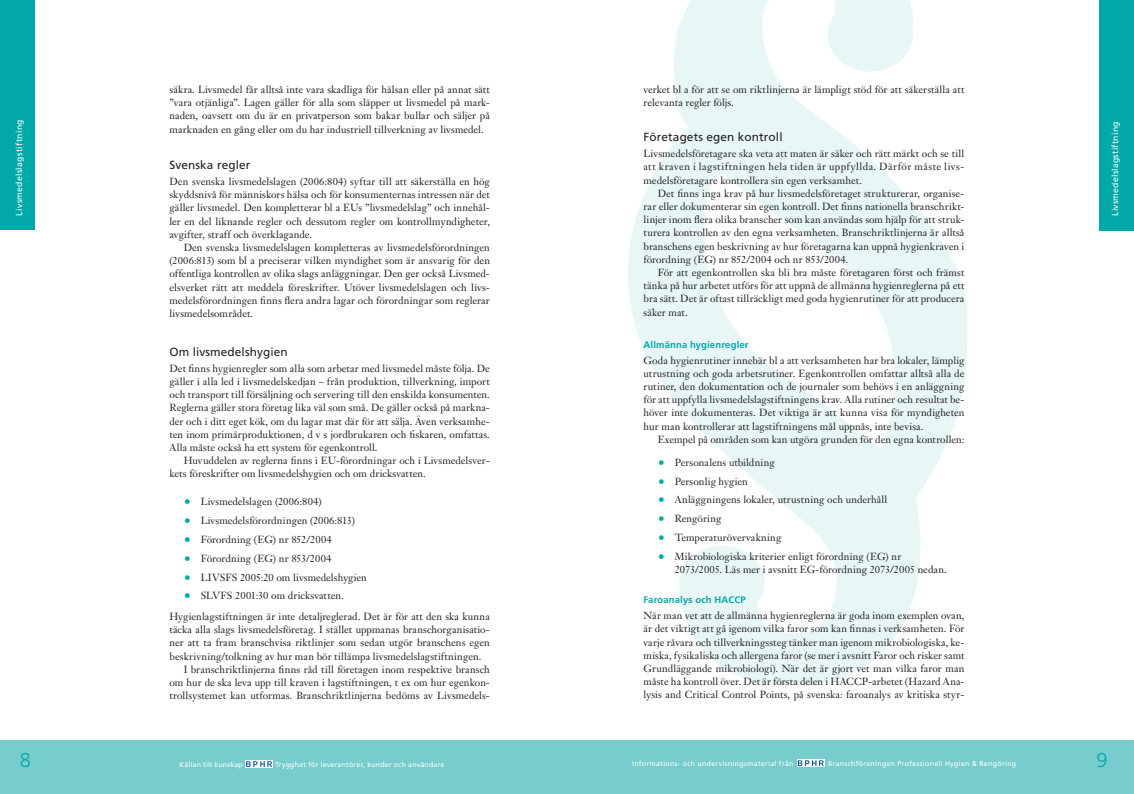
<style>
.page{position:relative;width:1134px;height:794px;background:#fff}
.page>*{position:absolute;margin:0;border:0;box-sizing:border-box;transform-origin:0 0}
.t1{font:300 20px "Frutiger";color:#00a9a7}
.t2{font:11.8px "Frutiger";letter-spacing:.01em;color:#231f20}
.t3{font:10.2px/13.2px "Janson Text";letter-spacing:.005em;color:#231f20;text-align:justify}
.t4{font:700 9.5px "Frutiger";letter-spacing:.015em;color:#00a9a7}
.t5{font:8.6px "Frutiger";letter-spacing:.035em;color:#fff}
.t6{font:7px "Frutiger";letter-spacing:.04em;color:#fff}
.s1{font-size:14px;color:#00a9a7}
</style>
<div class="page">
<div style="left:1100px;top:0;width:34px;height:230px;background:#00a9a7"></div>
<div style="left:0;top:0;width:34px;height:230px;background:#00a9a7"></div>
<div style="left:0;top:740px;width:1134px;height:54px;background:#78cccd"></div>
<div style="left:252px;top:760px;width:7px;height:8px;background:#fff"></div>
<div style="left:259px;top:760px;width:7px;height:8px;background:#fff"></div>
<div style="left:245px;top:760px;width:6px;height:8px;background:#fff"></div>
<div style="left:266px;top:760px;width:7px;height:8px;background:#fff"></div>
<svg style="left:246px;top:761px;width:26px;height:6px"></svg>
<div style="left:804px;top:759px;width:6px;height:8px;background:#fff"></div>
<svg style="left:811px;top:759px;width:6px;height:8px"></svg>
<svg style="left:797px;top:759px;width:6px;height:8px"></svg>
<svg style="left:818px;top:759px;width:6px;height:8px"></svg>
<svg style="left:798px;top:760px;width:26px;height:6px"></svg>
<svg style="left:628px;top:0;width:339px;height:685px"></svg>
<div style="left:682px;top:549px;width:79px;height:67px;background:#e8f6f6;border-radius:50%"></div>
<div style="left:679px;top:545px;width:86px;height:74px;border:7px solid #95d6d6;border-radius:50%"></div>
<svg style="left:686px;top:162px;width:238px;height:298px"></svg>
<p class="t3" style="left:643px;top:83px;width:322px">verket bl a för att se om riktlinjerna är lämpligt stöd för att säkerställa att relevanta regler följs.</p>
<p class="t2" style="left:643px;top:130px;width:141px">Företagets egen kontroll</p>
<p class="t3" style="left:643px;top:147px;width:322px">Livsmedelsföretagare ska veta att maten är säker och rätt märkt och se till att kraven i lagstiftningen hela tiden är uppfyllda. Därför måste livs&shy;medelsföretagare kontrollera sin egen verksamhet.</p>
<p class="t3" style="left:643px;top:186px;width:322px;text-indent:14px">Det finns inga krav på hur livsmedelsföretaget strukturerar, organise&shy;rar eller dokumenterar sin egen kontroll. Det finns nationella branschrikt&shy;linjer inom flera olika branscher som kan användas som hjälp för att struk&shy;turera kontrollen av den egna verksamheten. Branschriktlinjerna är alltså branschens egen beskrivning av hur företagarna kan uppnå hygienkraven i förordning (EG) nr 852/2004 och nr 853/2004.</p>
<p class="t3" style="left:643px;top:266px;width:322px;text-indent:14px">För att egenkontrollen ska bli bra måste företagaren först och främst tänka på hur arbetet utförs för att uppnå de allmänna hygienreglerna på ett bra sätt. Det är oftast tillräckligt med goda hygienrutiner för att producera säker mat.</p>
<p class="t4" style="left:643px;top:339px;width:107px">Allmänna hygienregler</p>
<p class="t3" style="left:643px;top:353px;width:322px">Goda hygienrutiner innebär bl a att verksamheten har bra lokaler, lämplig utrustning och goda arbetsrutiner. Egenkontrollen omfattar alltså alla de rutiner, den dokumentation och de journaler som behövs i en anläggning för att uppfylla livsmedelslagstiftningens krav. Alla rutiner och resultat be&shy;höver inte dokumenteras. Det viktiga är att kunna visa för myndigheten hur man kontrollerar att lagstiftningens mål uppnås, inte bevisa.</p>
<p class="t3" style="left:658px;top:432px;width:308px">Exempel på områden som kan utgöra grunden för den egna kontrollen:</p>
<p class="t3" style="left:658px;top:455px;width:118px"><span class="s1">•</span> Personalens utbildning</p>
<p class="t3" style="left:658px;top:474px;width:92px"><span class="s1">•</span> Personlig hygien</p>
<p class="t3" style="left:658px;top:493px;width:231px"><span class="s1">•</span> Anläggningens lokaler, utrustning och underhåll</p>
<p class="t3" style="left:658px;top:512px;width:65px"><span class="s1">•</span> Rengöring</p>
<p class="t3" style="left:658px;top:531px;width:125px"><span class="s1">•</span> Temperaturövervakning</p>
<p class="t3" style="left:675px;top:550px;width:273px;text-indent:-17px"><span class="s1">•</span> Mikrobiologiska kriterier enligt förordning (EG) nr<br>2073/2005. Läs mer i avsnitt EG-förordning 2073/2005 nedan.</p>
<p class="t4" style="left:643px;top:594px;width:104px">Faroanalys och HACCP</p>
<p class="t3" style="left:643px;top:609px;width:322px">När man vet att de allmänna hygienreglerna är goda inom exemplen ovan, är det viktigt att gå igenom vilka faror som kan finnas i verksamheten. För varje råvara och tillverkningssteg tänker man igenom mikrobiologiska, ke&shy;miska, fysikaliska och allergena faror (se mer i avsnitt Faror och risker samt Grundläggande mikrobiologi). När det är gjort vet man vilka faror man måste ha kontroll över. Det är första delen i HACCP-arbetet (Hazard Ana&shy;lysis and Critical Control Points, på svenska: faroanalys av kritiska styr-</p>
<p class="t3" style="left:169px;top:83px;width:322px">säkra. Livsmedel får alltså inte vara skadliga för hälsan eller på annat sätt ”vara otjänliga”. Lagen gäller för alla som släpper ut livsmedel på mark&shy;naden, oavsett om du är en privatperson som bakar bullar och säljer på marknaden en gång eller om du har industriell tillverkning av livsmedel.</p>
<p class="t2" style="left:169px;top:158px;width:82px">Svenska regler</p>
<p class="t3" style="left:169px;top:175px;width:322px">Den svenska livsmedelslagen (2006:804) syftar till att säkerställa en hög skyddsnivå för människors hälsa och för konsumenternas intressen när det gäller livsmedel. Den kompletterar bl a EUs ”livsmedelslag” och innehål&shy;ler en del liknande regler och dessutom regler om kontrollmyndigheter, avgifter, straff och överklagande.</p>
<p class="t3" style="left:169px;top:241px;width:322px;text-indent:14px">Den svenska livsmedelslagen kompletteras av livsmedelsförordningen (2006:813) som bl a preciserar vilken myndighet som är ansvarig för den offentliga kontrollen av olika slags anläggningar. Den ger också Livsmed&shy;elsverket rätt att meddela föreskrifter. Utöver livsmedelslagen och livs&shy;medelsförordningen finns flera andra lagar och förordningar som reglerar livsmedelsområdet.</p>
<p class="t2" style="left:169px;top:345px;width:120px">Om livsmedelshygien</p>
<p class="t3" style="left:169px;top:361px;width:322px">Det finns hygienregler som alla som arbetar med livsmedel måste följa. De gäller i alla led i livsmedelskedjan – från produktion, tillverkning, import och transport till försäljning och servering till den enskilda konsumenten.<br>Reglerna gäller stora företag lika väl som små. De gäller också på markna&shy;der och i ditt eget kök, om du lagar mat där för att sälja. Även verksamhe&shy;ten inom primärproduktionen, d v s jordbrukaren och fiskaren, omfattas.<br>Alla måste också ha ett system för egenkontroll.</p>
<p class="t3" style="left:169px;top:454px;width:322px;text-indent:14px">Huvuddelen av reglerna finns i EU-förordningar och i Livsmedelsver&shy;kets föreskrifter om livsmedelshygien och om dricksvatten.</p>
<p class="t3" style="left:184px;top:495px;width:139px"><span class="s1">•</span> Livsmedelslagen (2006:804)</p>
<p class="t3" style="left:184px;top:514px;width:173px"><span class="s1">•</span> Livsmedelsförordningen (2006:813)</p>
<p class="t3" style="left:184px;top:532px;width:150px"><span class="s1">•</span> Förordning (EG) nr 852/2004</p>
<p class="t3" style="left:184px;top:551px;width:149px"><span class="s1">•</span> Förordning (EG) nr 853/2004</p>
<p class="t3" style="left:184px;top:570px;width:185px"><span class="s1">•</span> LIVSFS 2005:20 om livsmedelshygien</p>
<p class="t3" style="left:169px;top:585px;width:322px;line-height:20.6px;text-indent:14px"><span class="s1">•</span> SLVFS 2001:30 om dricksvatten.<br>Hygienlagstiftningen är inte detaljreglerad. Det är för att den ska kunna</p>
<p class="t3" style="left:169px;top:623px;width:322px">täcka alla slags livsmedelsföretag. I stället uppmanas branschorganisatio-</p>
<p class="t3" style="left:169px;top:636px;width:322px">ner att ta fram branschvisa riktlinjer som sedan utgör branschens egen</p>
<p class="t3" style="left:169px;top:649px;width:313px">beskrivning/tolkning av hur man bör tillämpa livsmedelslagstiftningen.</p>
<p class="t3" style="left:184px;top:662px;width:308px">I branschriktlinjerna finns råd till företagen inom respektive bransch</p>
<p class="t3" style="left:169px;top:676px;width:322px">om hur de ska leva upp till kraven i lagstiftningen, t ex om hur egenkon-</p>
<p class="t3" style="left:169px;top:689px;width:322px">trollsystemet kan utformas. Branschriktlinjerna bedöms av Livsmedels-</p>
<p class="t5" style="left:14px;top:215px;width:98px;rotate:-90deg">Livsmedelslagstiftning</p>
<p class="t5" style="left:1110px;top:216px;width:96px;rotate:-90deg">Livsmedelslagstiftning</p>
<h1 class="t1" style="left:20px;top:749px;width:13px">8</h1>
<p class="t6" style="left:179px;top:760px;width:65px">Källan till kunskap</p>
<p class="t6" style="left:275px;top:760px;width:171px">Trygghet för leverantörer, kunder och användare</p>
<p class="t6" style="left:632px;top:759px;width:163px">Informations- och undervisningsmaterial från</p>
<p class="t6" style="left:828px;top:759px;width:190px">Branschföreningen Professionell Hygien &amp; Rengöring</p>
<h1 class="t1" style="left:1096px;top:749px;width:13px">9</h1>
</div>
